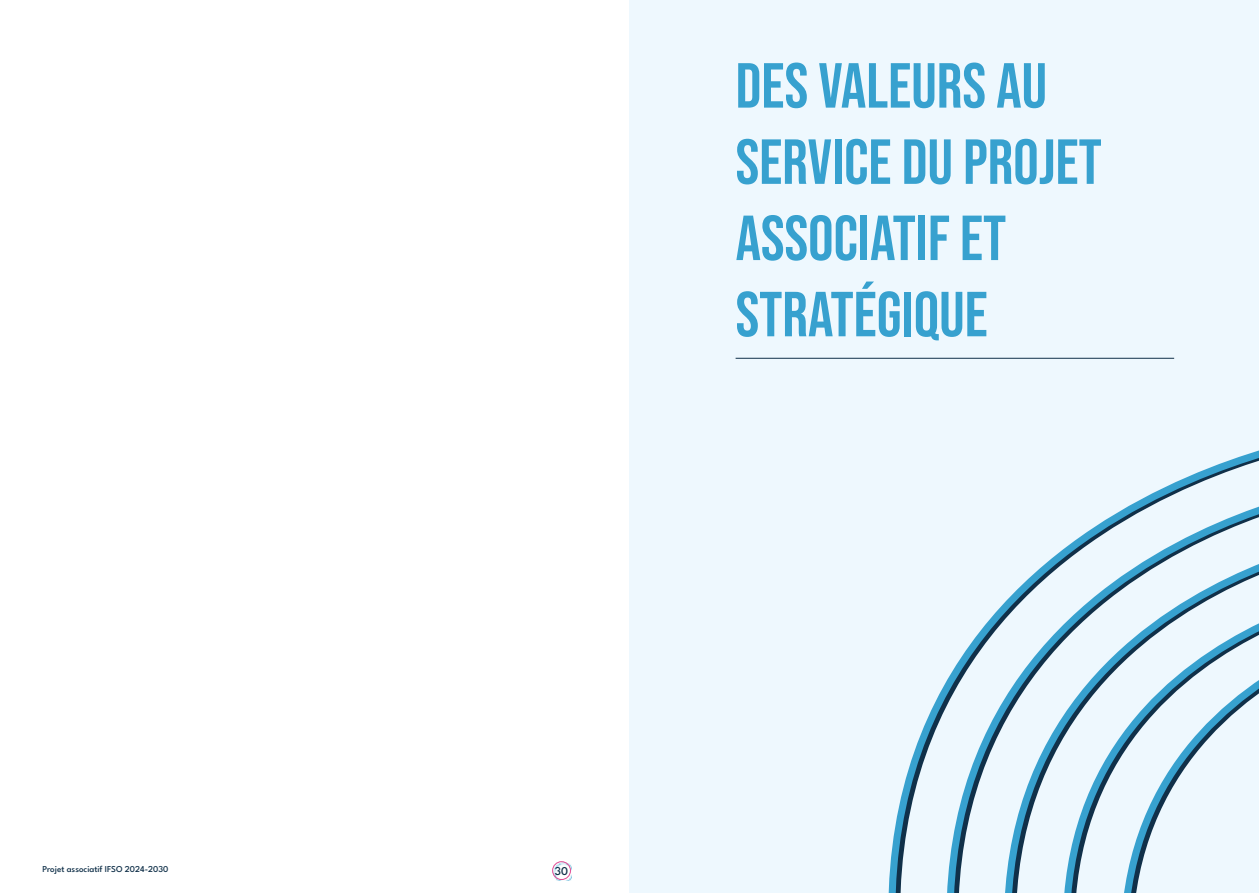
<style>
.page{position:relative;width:1259px;height:893px;background:#fff}
.page>*{position:absolute;margin:0;border:0;box-sizing:border-box;transform-origin:0 0}
.t1{font:63.45px/76.2px "Bebas Neue";color:#37a1cf}
.t2{font:500 12px "League Spartan";color:#103049}
.t3{font:500 9px "League Spartan";color:#103049}
</style>
<div class="page">
<svg style="left:554px;top:863px;width:18px;height:18px"></svg>
<div style="left:552px;top:861px;width:19px;height:19px;border:1px solid #e14b94;border-radius:50%"></div>
<div style="left:629px;top:0;width:630px;height:893px;background:#eef8fe"></div>
<svg style="left:735px;top:357px;width:524px;height:536px"></svg>
<hr style="left:735px;top:358px;width:439px;height:1px;background:#103049">
<p class="t1" style="left:735px;top:47px;width:368px">DES VALEURS AU<br>SERVICE DU PROJET<br>ASSOCIATIF ET<br>STRATÉGIQUE</p>
<p class="t3" style="left:43px;top:862px;width:127px">Projet associatif IFSO 2024-2030</p>
<p class="t2" style="left:555px;top:862px;width:15px">30</p>
</div>
